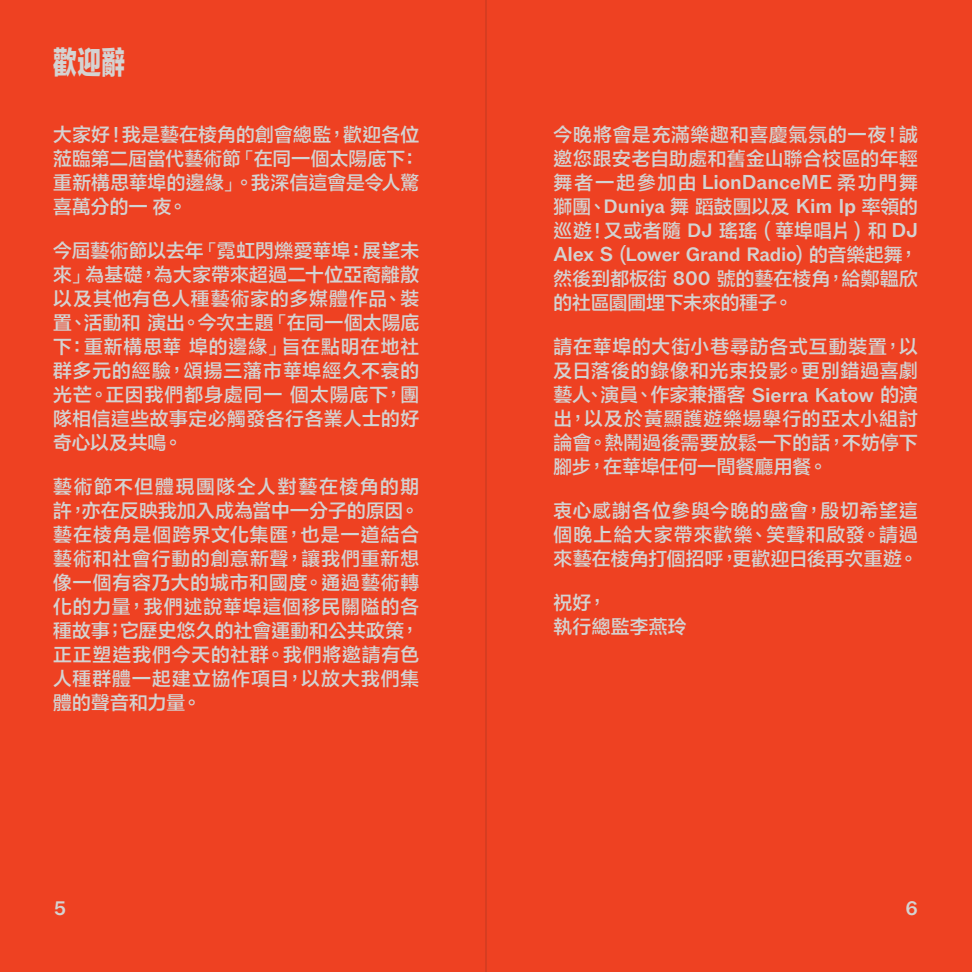
<style>
.page{position:relative;width:972px;height:972px;background:#ee4122}
.page>*{position:absolute;margin:0;border:0;box-sizing:border-box;transform-origin:0 0}
.t1{font:31.5px "FZLTTHCK GBK1 0";color:#d4d3d2}
.t2{font:500 19.5px "ABCROM Unlicensed Trial";color:#d4d3d2}
.t3{font:500 19.35px "ABCROM Unlicensed Trial";letter-spacing:-.015em;color:#d4d3d2}
.t4{font:18.75px/24px "FZLTZHB BIG5 0";letter-spacing:.025em;color:#d4d3d2;text-align:justify}
.t5{font:18.75px/23.7px "FZLTZHB BIG5 0";color:#d4d3d2}
.s1{font-family:"ABCROM Unlicensed Trial";font-weight:500;font-size:20.1px}
.s2{font-family:"ABCROM Unlicensed Trial";font-weight:500;font-size:19.35px}
.s3{font-size:20.1px}
.s4{font-family:"FZLTZHB BIG5 0";font-weight:400;font-size:18.75px}
.s5{font-family:"ABCROM Unlicensed Trial";font-weight:500;font-size:19.5px}
</style>
<div class="page">
<hr style="left:485px;top:0;width:2px;height:972px;background:#231f20">
<p class="t1" style="left:53px;top:45px;width:73px">歡迎辭</p>
<p class="t4" style="left:53px;top:122px;width:368px">大家好！我是藝在棱角的創會總監，歡迎各位蒞臨第二屆當代藝術節「在同一個太陽底下：重新構思華埠的邊緣」。我深信這會是令人驚喜萬分的一 夜。</p>
<p class="t4" style="left:53px;top:238px;width:368px">今屆藝術節以去年「霓虹閃爍愛華埠：展望未來」為基礎，為大家帶來超過二十位亞裔離散以及其他有色人種藝術家的多媒體作品、裝置、活動和 演出。今次主題「在同一個太陽底下：重新構思華 埠的邊緣」旨在點明在地社群多元的經驗，頌揚三藩市華埠經久不衰的光芒。正因我們都身處同一 個太陽底下，團隊相信這些故事定必觸發各行各業人士的好奇心以及共鳴。</p>
<p class="t4" style="left:53px;top:474px;width:368px">藝術節不但體現團隊仝人對藝在棱角的期許，亦在反映我加入成為當中一分子的原因。藝在棱角是個跨界文化集匯，也是一道結合藝術和社會行動的創意新聲，讓我們重新想像一個有容乃大的城市和國度。通過藝術轉化的力量，我們述說華埠這個移民關隘的各種故事；它歷史悠久的社會運動和公共政策，正正塑造我們今天的社群。我們將邀請有色人種群體一起建立協作項目，以放大我們集體的聲音和力量。</p>
<p class="t4" style="left:554px;top:122px;width:366px">今晚將會是充滿樂趣和喜慶氣氛的一夜！誠邀您跟安老自助處和舊金山聯合校區的年輕舞者一起參加由 <span class="s1">LionDanceME</span> 柔功門舞獅團、<span class="s2">Duniya</span> 舞 蹈鼓團以及 <span class="s1">Kim Ip</span> 率領的巡遊！又或者隨 <span class="s2">DJ</span> 瑤瑤 ( 華埠唱片) 和 <span class="s1">DJ</span></p>
<p class="t3" style="left:554px;top:243px;width:366px"><span class="s3">Alex S</span> <span class="s4">(</span>Lower Grand Radio<span class="s4">) 的音樂起舞，</span></p>
<p class="t5" style="left:554px;top:266px;width:366px">然後到都板街 <span class="s5">800</span> 號的藝在棱角，給鄭韞欣的社區園圃埋下未來的種子。</p>
<p class="t4" style="left:554px;top:334px;width:366px">請在華埠的大街小巷尋訪各式互動裝置，以及日落後的錄像和光束投影。更別錯過喜劇藝人、演員、作家兼播客 <span class="s1">Sierra Katow</span> 的演出，以及於黃顯護遊樂場舉行的亞太小組討論會。熱鬧過後需要放鬆一下的話，不妨停下腳步，在華埠任何一間餐廳用餐。</p>
<p class="t4" style="left:554px;top:498px;width:366px">衷心感謝各位參與今晚的盛會，殷切希望這個晚上給大家帶來歡樂、笑聲和啟發。請過來藝在棱角打個招呼，更歡迎日後再次重遊。</p>
<p class="t4" style="left:554px;top:590px;width:55px">祝好，</p>
<p class="t4" style="left:554px;top:614px;width:135px">執行總監李燕玲</p>
<p class="t2" style="left:54px;top:897px;width:13px">5</p>
<p class="t2" style="left:905px;top:897px;width:14px">6</p>
</div>
